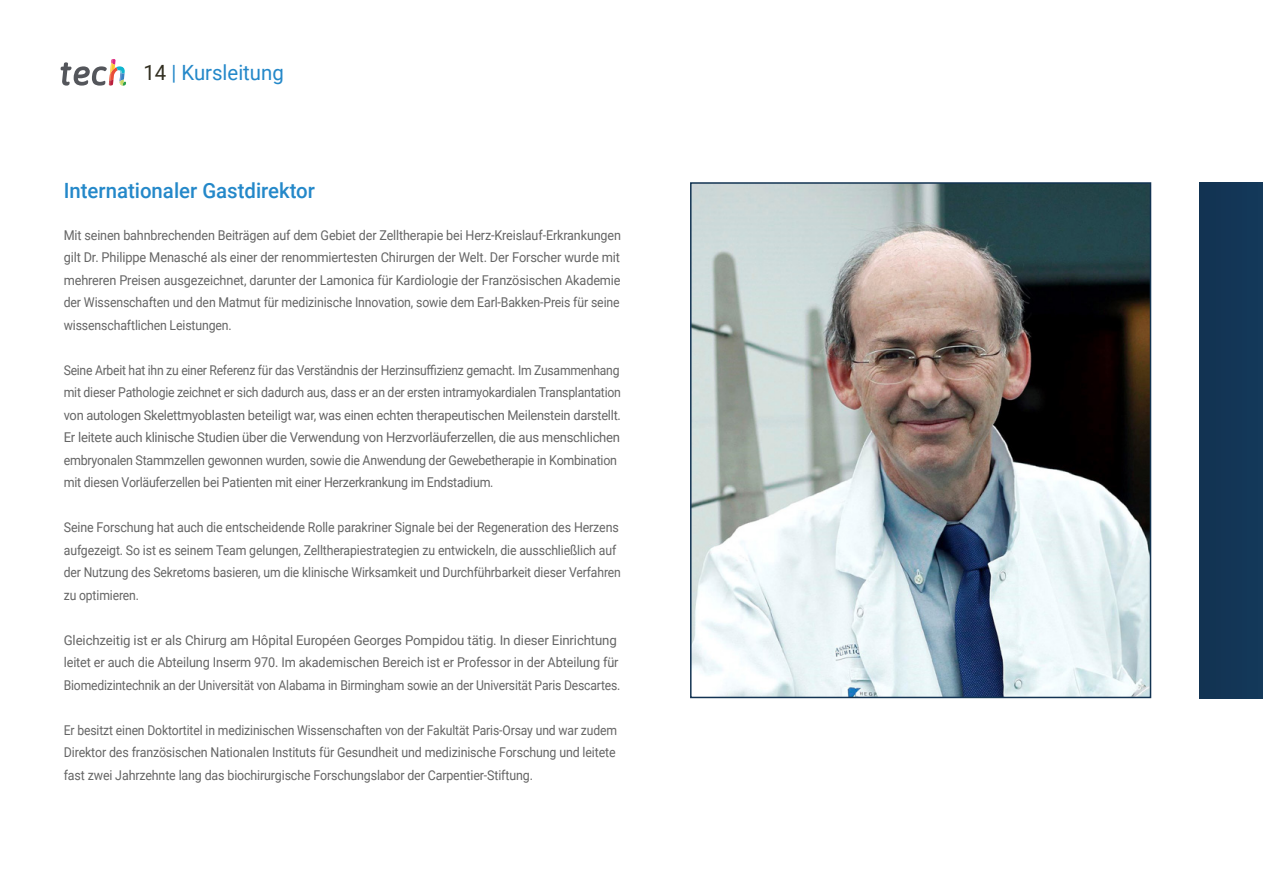
<style>
.page{position:relative;width:1263px;height:893px;background:#fff}
.page>*{position:absolute;margin:0;border:0;box-sizing:border-box;transform-origin:0 0}
.t1{font:500 21px "Roboto";color:#2488c9}
.t2{font:21px "Roboto";color:#2488c9}
.t3{font:13.5px/22.5px "Roboto";letter-spacing:-.015em;color:#656565;scale:.9 1}
.t4{font:13.5px/22.5px "Roboto";letter-spacing:-.015em;color:#656565;text-align:justify;scale:.93 1}
.t5{font:13.5px/22.5px "Roboto";letter-spacing:-.015em;color:#656565;scale:.92 1}
.t6{font:13.5px/22.5px "Roboto";letter-spacing:-.015em;color:#656565}
.s1{color:#312e20}
</style>
<div class="page">
<div style="left:1199px;top:182px;width:64px;height:516px;background:#133556"></div>
<img style="left:693px;top:185px;width:455px;height:510px">
<div style="left:690px;top:182px;width:461px;height:516px;border:2px solid #123352"></div>
<svg style="left:61px;top:59px;width:65px;height:27px"></svg>
<h1 class="t2" style="left:144px;top:57px;width:142px"><span class="s1">14</span> | Kursleitung</h1>
<h1 class="t1" style="left:64px;top:176px;width:253px">Internationaler Gastdirektor</h1>
<p class="t4" style="left:64px;top:223px;width:601px">Mit seinen bahnbrechenden Beiträgen auf dem Gebiet der Zelltherapie bei Herz-Kreislauf-Erkrankungen gilt Dr. Philippe Menasché als einer der renommiertesten Chirurgen der Welt. Der Forscher wurde mit mehreren Preisen ausgezeichnet, darunter der Lamonica für Kardiologie der Französischen Akademie der Wissenschaften und den Matmut für medizinische Innovation, sowie dem Earl-Bakken-Preis für seine wissenschaftlichen Leistungen.</p>
<p class="t3" style="left:64px;top:358px;width:621px">Seine Arbeit hat ihn zu einer Referenz für das Verständnis der Herzinsuffizienz gemacht. Im Zusammenhang mit dieser Pathologie zeichnet er sich dadurch aus, dass er an der ersten intramyokardialen Transplantation von autologen Skelettmyoblasten beteiligt war, was einen echten therapeutischen Meilenstein darstellt.<br>Er leitete auch klinische Studien über die Verwendung von Herzvorläuferzellen, die aus menschlichen embryonalen Stammzellen gewonnen wurden, sowie die Anwendung der Gewebetherapie in Kombination mit diesen Vorläuferzellen bei Patienten mit einer Herzerkrankung im Endstadium.</p>
<p class="t5" style="left:64px;top:516px;width:607px">Seine Forschung hat auch die entscheidende Rolle parakriner Signale bei der Regeneration des Herzens aufgezeigt. So ist es seinem Team gelungen, Zelltherapiestrategien zu entwickeln, die ausschließlich auf der Nutzung des Sekretoms basieren, um die klinische Wirksamkeit und Durchführbarkeit dieser Verfahren zu optimieren.</p>
<p class="t6" style="left:64px;top:628px;width:558px">Gleichzeitig ist er als Chirurg am Hôpital Européen Georges Pompidou tätig. In dieser Einrichtung leitet er auch die Abteilung Inserm 970. Im akademischen Bereich ist er Professor in der Abteilung für<br>Biomedizintechnik an der Universität von Alabama in Birmingham sowie an der Universität Paris Descartes.</p>
<p class="t3" style="left:64px;top:718px;width:616px;text-align:justify">Er besitzt einen Doktortitel in medizinischen Wissenschaften von der Fakultät Paris-Orsay und war zudem Direktor des französischen Nationalen Instituts für Gesundheit und medizinische Forschung und leitete fast zwei Jahrzehnte lang das biochirurgische Forschungslabor der Carpentier-Stiftung.</p>
</div>
